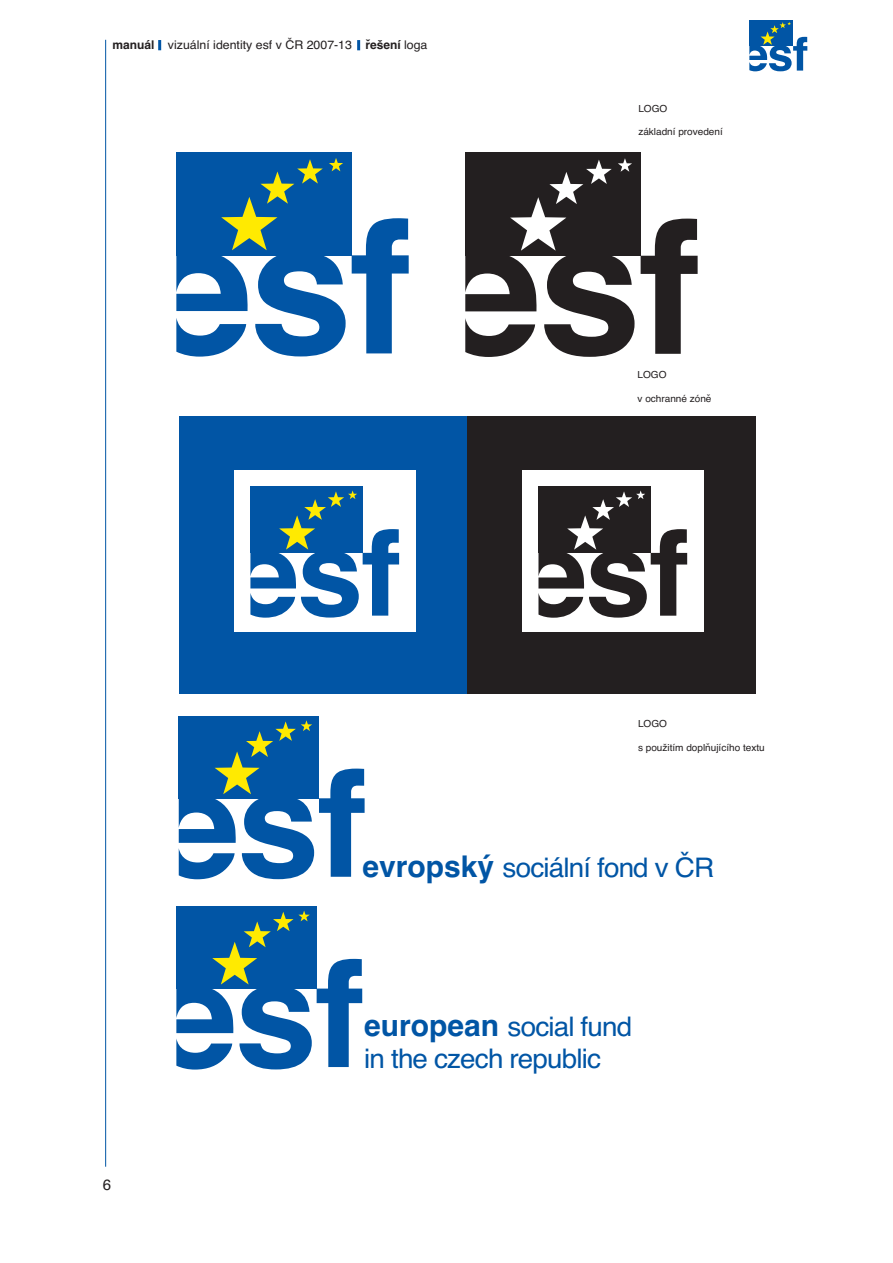
<style>
.page{position:relative;width:893px;height:1263px;background:#fff}
.page>*{position:absolute;margin:0;border:0;box-sizing:border-box;transform-origin:0 0}
.t1{font:27px/32.4px "Helvetica CE";letter-spacing:-.03em;color:#0155a5}
.t2{font:15px "Helvetica CE";color:#231f20}
.t3{font:12px "Helvetica CE";color:#231f20}
.t4{font:9.75px "Helvetica CE";color:#231f20}
.s1{font-weight:700}
.s2{font-weight:700;font-size:30px}
</style>
<div class="page">
<div style="left:179px;top:716px;width:140px;height:82px;background:#0155a5"></div>
<svg style="left:179px;top:720px;width:186px;height:159px"></svg>
<hr style="left:105px;top:40px;width:1px;height:1127px;background:#0155a5">
<svg style="left:158px;top:40px;width:3px;height:10px"></svg>
<div style="left:749px;top:20px;width:44px;height:26px;background:#0155a5"></div>
<svg style="left:749px;top:22px;width:58px;height:49px"></svg>
<div style="left:176px;top:152px;width:176px;height:103px;background:#0155a5"></div>
<svg style="left:352px;top:218px;width:57px;height:135px"></svg>
<svg style="left:176px;top:158px;width:170px;height:199px"></svg>
<div style="left:176px;top:906px;width:141px;height:82px;background:#0155a5"></div>
<svg style="left:176px;top:910px;width:186px;height:159px"></svg>
<div style="left:180px;top:416px;width:288px;height:278px;background:#0155a5"></div>
<div style="left:234px;top:470px;width:181px;height:162px;background:#fff"></div>
<div style="left:250px;top:487px;width:113px;height:66px;background:#0155a5"></div>
<svg style="left:250px;top:490px;width:149px;height:128px"></svg>
<div style="left:468px;top:416px;width:288px;height:278px;background:#231f20"></div>
<div style="left:522px;top:470px;width:181px;height:162px;background:#fff"></div>
<div style="left:538px;top:487px;width:113px;height:66px;background:#231f20"></div>
<svg style="left:538px;top:490px;width:149px;height:128px"></svg>
<svg style="left:357px;top:40px;width:3px;height:10px"></svg>
<div style="left:465px;top:152px;width:176px;height:104px;background:#231f20"></div>
<svg style="left:641px;top:219px;width:57px;height:135px"></svg>
<svg style="left:465px;top:158px;width:170px;height:199px"></svg>
<p class="t3" style="left:113px;top:41px;width:316px"><span class="s1">manuál</span> vizuální identity esf v ČR 2007-13 <span class="s1">řešení</span> loga</p>
<p class="t4" style="left:638px;top:105px;width:30px">LOGO</p>
<p class="t4" style="left:638px;top:128px;width:86px">základní provedení</p>
<p class="t4" style="left:638px;top:371px;width:30px">LOGO</p>
<p class="t4" style="left:638px;top:395px;width:75px">v ochranné zóně</p>
<p class="t4" style="left:638px;top:720px;width:30px">LOGO</p>
<p class="t4" style="left:638px;top:744px;width:128px">s použitím doplňujícího textu</p>
<h1 class="t1" style="left:363px;top:854px;width:353px"><span class="s2">evropský</span> sociální fond v ČR</h1>
<h2 class="t2" style="left:103px;top:1179px;width:10px">6</h2>
<h1 class="t1" style="left:364px;top:1013px;width:269px"><span class="s2">european</span> social fund in the czech republic</h1>
</div>
